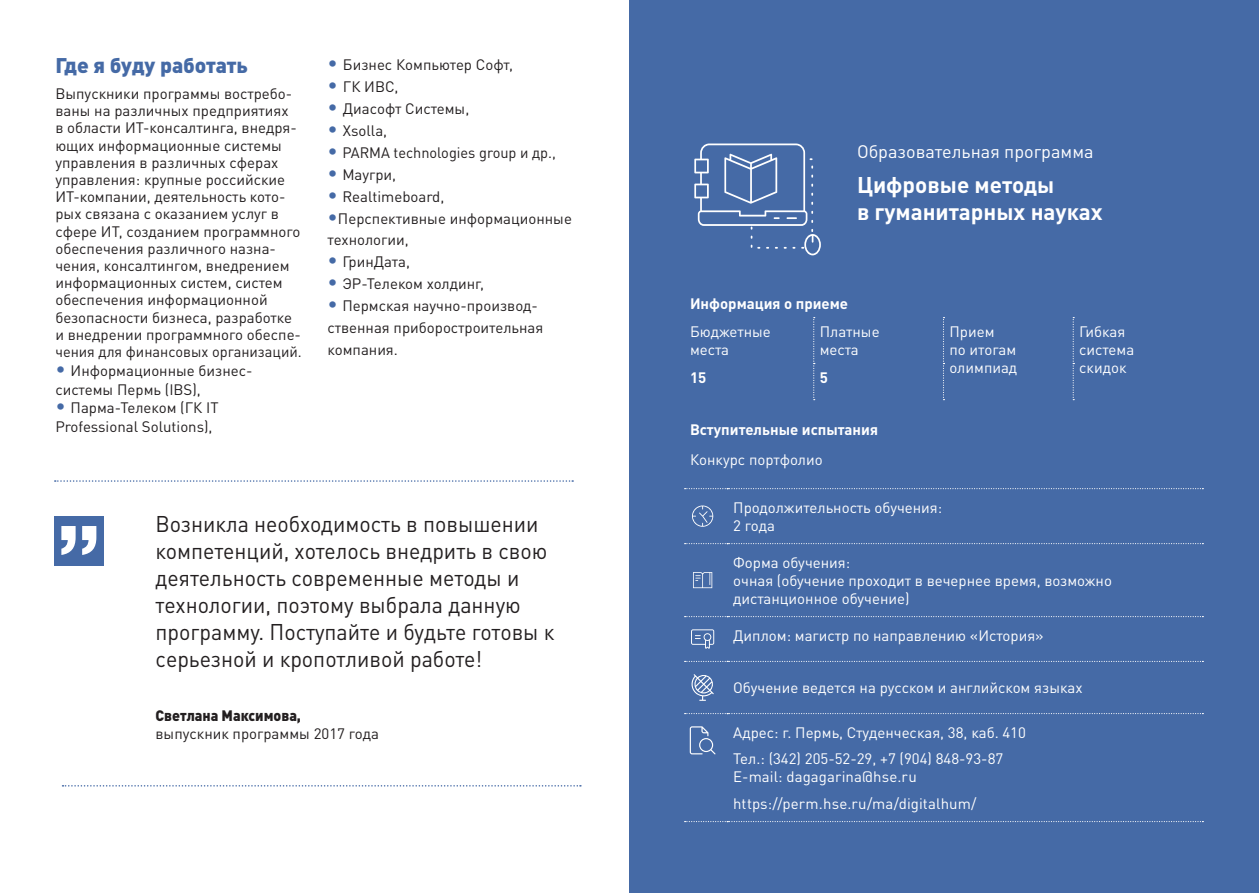
<style>
.page{position:relative;width:1259px;height:893px;background:#fff}
.page>*{position:absolute;margin:0;border:0;box-sizing:border-box;transform-origin:0 0}
.t1{font:22.5px/27px "DIN Pro";color:#231f20;scale:.95 1}
.t2{font:700 22.5px/27px "DIN Pro";color:#fff}
.t3{font:900 21px "DIN Pro";color:#456aa6}
.t4{font:18px "DIN Pro";color:#fff}
.t5{font:15px/17.2px "DIN Pro";color:#231f20}
.t6{font:15px/18px "DIN Pro";color:#fff}
.t7{font:700 15px "DIN Pro";color:#fff}
.t8{font:900 15px "DIN Pro";color:#231f20;scale:.95 1}
.s1{font-size:19.5px;color:#456aa6}
</style>
<div class="page">
<svg style="left:55px;top:480px;width:518px;height:2px"></svg>
<svg style="left:63px;top:785px;width:518px;height:2px"></svg>
<div style="left:54px;top:516px;width:50px;height:49px;background:#456aa6"></div>
<svg style="left:61px;top:526px;width:35px;height:29px"></svg>
<div style="left:630px;top:0;width:629px;height:893px;background:#456aa6"></div>
<svg style="left:813px;top:317px;width:2px;height:83px"></svg>
<svg style="left:943px;top:317px;width:1px;height:83px"></svg>
<svg style="left:1072px;top:317px;width:2px;height:83px"></svg>
<svg style="left:684px;top:488px;width:519px;height:1px"></svg>
<svg style="left:684px;top:543px;width:519px;height:1px"></svg>
<svg style="left:684px;top:616px;width:519px;height:1px"></svg>
<svg style="left:684px;top:661px;width:519px;height:1px"></svg>
<svg style="left:684px;top:713px;width:519px;height:1px"></svg>
<svg style="left:684px;top:821px;width:519px;height:1px"></svg>
<svg style="left:692px;top:505px;width:21px;height:22px"></svg>
<svg style="left:693px;top:572px;width:19px;height:16px"></svg>
<svg style="left:691px;top:629px;width:23px;height:20px"></svg>
<svg style="left:691px;top:674px;width:23px;height:27px"></svg>
<svg style="left:690px;top:726px;width:25px;height:28px"></svg>
<svg style="left:694px;top:144px;width:127px;height:111px"></svg>
<h2 class="t3" style="left:55px;top:51px;width:194px">Где я буду работать</h2>
<p class="t5" style="left:55px;top:84px;width:248px">Выпускники программы востребо&shy;ваны на различных предприятиях<br>в области ИТ-консалтинга, внедря&shy;ющих информационные системы управления в различных сферах управления: крупные российские<br>ИТ-компании, деятельность кото&shy;рых связана с оказанием услуг в сфере ИТ, созданием программного обеспечения различного назна&shy;чения, консалтингом, внедрением информационных систем, систем обеспечения информационной безопасности бизнеса, разработке и внедрении программного обеспе&shy;чения для финансовых организаций.</p>
<p class="t5" style="left:55px;top:360px;width:199px;line-height:18.8px"><span class="s1">•</span> Информационные бизнес&shy;системы Пермь (IBS),</p>
<p class="t5" style="left:55px;top:398px;width:165px;line-height:18.8px"><span class="s1">•</span> Парма-Телеком (ГК IT<br>Professional Solutions),</p>
<p class="t5" style="left:328px;top:55px;width:187px"><span class="s1">•</span> Бизнес Компьютер Софт,</p>
<p class="t5" style="left:328px;top:77px;width:72px"><span class="s1">•</span> ГК ИВС,</p>
<p class="t5" style="left:328px;top:99px;width:143px"><span class="s1">•</span> Диасофт Системы,</p>
<p class="t5" style="left:328px;top:121px;width:61px"><span class="s1">•</span> Xsolla,</p>
<p class="t5" style="left:328px;top:143px;width:230px"><span class="s1">•</span> PARMA technologies group и др.,</p>
<p class="t5" style="left:328px;top:165px;width:70px"><span class="s1">•</span> Маугри,</p>
<p class="t5" style="left:328px;top:187px;width:118px"><span class="s1">•</span> Realtimeboard,</p>
<p class="t5" style="left:328px;top:207px;width:246px;line-height:21.9px"><span class="s1">•</span>Перспективные информационные технологии,</p>
<p class="t5" style="left:328px;top:253px;width:84px"><span class="s1">•</span> ГринДата,</p>
<p class="t5" style="left:328px;top:275px;width:158px"><span class="s1">•</span> ЭР-Телеком холдинг,</p>
<p class="t5" style="left:328px;top:294px;width:217px;line-height:21.9px"><span class="s1">•</span> Пермская научно-производ&shy;ственная приборостроительная компания.</p>
<h1 class="t1" style="left:155px;top:509px;width:421px">Возникла необходимость в повышении компетенций, хотелось внедрить в свою деятельность современные методы и технологии, поэтому выбрала данную программу. Поступайте и будьте готовы к серьезной и кропотливой работе!</h1>
<p class="t8" style="left:155px;top:705px;width:155px">Светлана Максимова,</p>
<p class="t5" style="left:155px;top:724px;width:225px">выпускник программы 2017 года</p>
<p class="t4" style="left:857px;top:139px;width:238px">Образовательная программа</p>
<h1 class="t2" style="left:857px;top:171px;width:247px">Цифровые методы<br>в гуманитарных науках</h1>
<p class="t7" style="left:690px;top:293px;width:160px">Информация о приеме</p>
<p class="t6" style="left:690px;top:322px;width:82px">Бюджетные места</p>
<p class="t6" style="left:820px;top:322px;width:61px">Платные места</p>
<p class="t6" style="left:949px;top:322px;width:69px">Прием<br>по итогам олимпиад</p>
<p class="t6" style="left:1079px;top:322px;width:57px">Гибкая система скидок</p>
<p class="t7" style="left:690px;top:368px;width:18px">15</p>
<p class="t7" style="left:820px;top:368px;width:10px">5</p>
<p class="t7" style="left:690px;top:419px;width:189px">Вступительные испытания</p>
<p class="t6" style="left:690px;top:450px;width:134px">Конкурс портфолио</p>
<p class="t6" style="left:733px;top:498px;width:211px">Продолжительность обучения:<br>2 года</p>
<p class="t6" style="left:733px;top:553px;width:380px">Форма обучения:<br>очная (обучение проходит в вечернее время, возможно дистанционное обучение)</p>
<p class="t6" style="left:733px;top:626px;width:312px">Диплом: магистр по направлению «История»</p>
<p class="t6" style="left:733px;top:678px;width:351px">Обучение ведется на русском и английском языках</p>
<p class="t6" style="left:733px;top:718px;width:294px;line-height:26.5px">Адрес: г. Пермь, Студенческая, 38, каб. 410<br>Тел.: (342) 205-52-29, +7 (904) 848-93-87</p>
<p class="t6" style="left:733px;top:763px;width:245px;line-height:26.5px">Е-mail: dagagarina@hse.ru https://perm.hse.ru/ma/digitalhum/</p>
</div>
